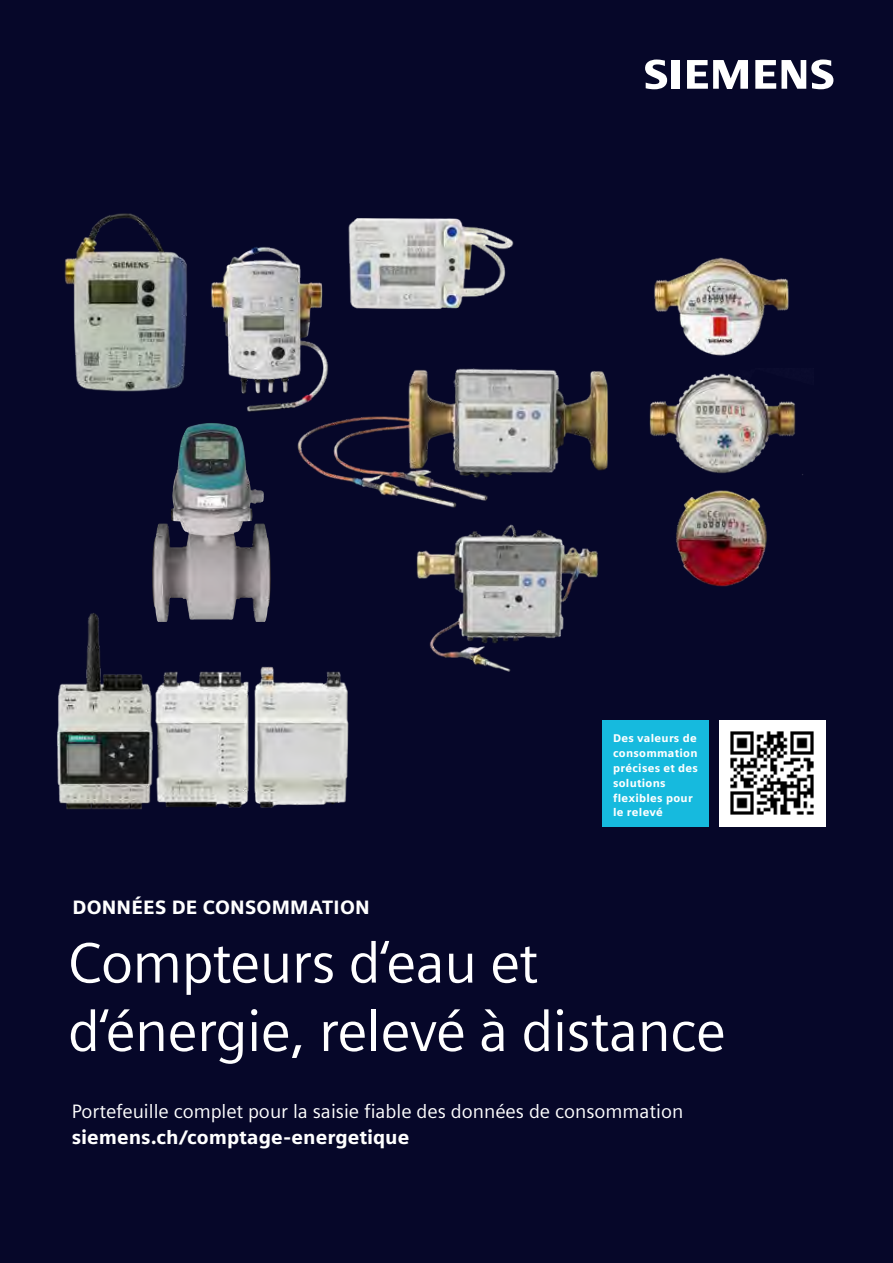
<style>
.page{position:relative;width:893px;height:1263px;background:#fff}
.page>*{position:absolute;margin:0;border:0;box-sizing:border-box;transform-origin:0 0}
.t1{font:57px/68.4px "Siemens Sans Pro";letter-spacing:-.01em;color:#fff}
.t2{font:19.5px "Siemens Sans Pro";color:#fff}
.t3{font:700 19.5px "Siemens Sans Pro";color:#fff}
.t4{font:700 11.25px/14.9px "Siemens Sans Pro";letter-spacing:.025em;color:#fff}
</style>
<div class="page">
<div style="left:0;top:0;width:893px;height:841px;background:#060729"></div>
<div style="left:0;top:841px;width:893px;height:422px;background:#060729"></div>
<div style="left:602px;top:721px;width:107px;height:106px;background:#16bade"></div>
<img style="left:409px;top:522px;width:194px;height:161px">
<img style="left:202px;top:238px;width:133px;height:181px">
<img style="left:60px;top:208px;width:131px;height:188px">
<img style="left:334px;top:208px;width:184px;height:110px">
<img style="left:45px;top:610px;width:111px;height:201px">
<img style="left:142px;top:666px;width:219px;height:150px">
<img style="left:151px;top:423px;width:120px;height:199px">
<img style="left:297px;top:363px;width:320px;height:148px">
<svg style="left:645px;top:60px;width:35px;height:29px"></svg>
<svg style="left:687px;top:60px;width:61px;height:29px"></svg>
<svg style="left:755px;top:60px;width:78px;height:29px"></svg>
<img style="left:672px;top:486px;width:100px;height:105px">
<img style="left:630px;top:369px;width:184px;height:107px">
<img style="left:649px;top:252px;width:146px;height:111px">
<div style="left:719px;top:721px;width:107px;height:106px;background:#fff"></div>
<img style="left:730px;top:731px;width:84px;height:84px">
<p class="t4" style="left:613px;top:730px;width:87px">Des valeurs de consommation précises et des solutions flexibles pour le relevé</p>
<h2 class="t3" style="left:72px;top:892px;width:299px">DONNÉES DE CONSOMMATION</h2>
<h1 class="t1" style="left:68px;top:924px;width:659px">Compteurs d‘eau et d‘énergie, relevé à distance</h1>
<h2 class="t2" style="left:72px;top:1097px;width:613px">Portefeuille complet pour la saisie fiable des données de consommation</h2>
<h2 class="t3" style="left:72px;top:1121px;width:339px">siemens.ch/comptage-energetique</h2>
</div>
